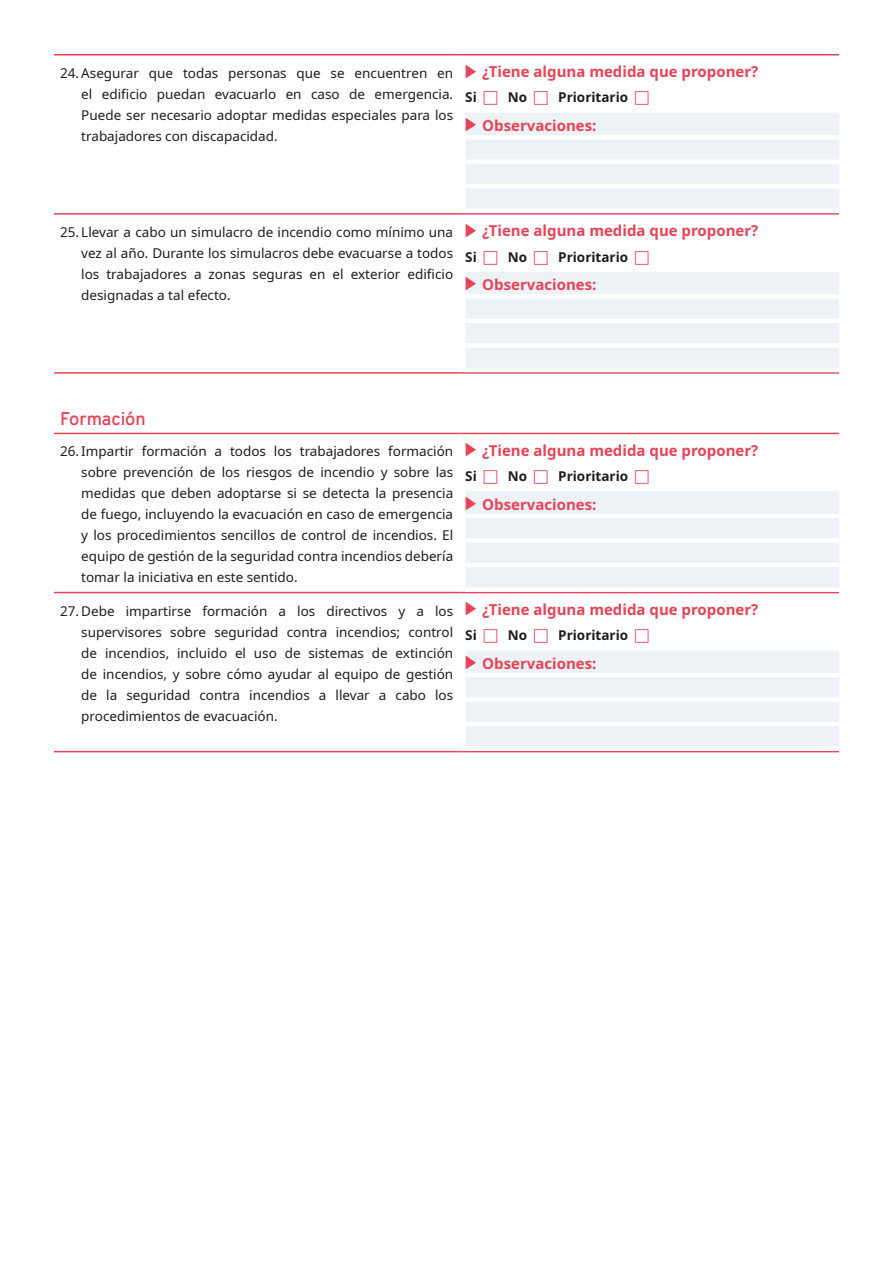
<style>
.page{position:relative;width:893px;height:1263px;background:#fff}
.page>*{position:absolute;margin:0;border:0;box-sizing:border-box;transform-origin:0 0}
.t1{font:600 18px "Overpass";color:#e54357}
.t2{font:700 15px "Noto Sans";color:#e54357}
.t3{font:13.5px/21px "Noto Sans";color:#1d1d1b;text-align:justify}
.t4{font:700 13.5px "Noto Sans";color:#1d1d1b}
.s1{font-family:"Arrows 1";font-weight:400}
</style>
<div class="page">
<hr style="left:54px;top:433px;width:405px;height:1px;background:#e54357">
<hr style="left:459px;top:433px;width:380px;height:1px;background:#e54357">
<hr style="left:54px;top:54px;width:405px;height:2px;background:#e54357">
<hr style="left:459px;top:54px;width:380px;height:2px;background:#e54357">
<hr style="left:54px;top:213px;width:405px;height:2px;background:#e54357">
<hr style="left:459px;top:213px;width:380px;height:2px;background:#e54357">
<hr style="left:54px;top:592px;width:405px;height:1px;background:#e54357">
<hr style="left:459px;top:592px;width:380px;height:1px;background:#e54357">
<hr style="left:54px;top:751px;width:405px;height:1px;background:#e54357">
<hr style="left:459px;top:751px;width:380px;height:1px;background:#e54357">
<hr style="left:54px;top:372px;width:405px;height:2px;background:#e54357">
<hr style="left:459px;top:372px;width:380px;height:2px;background:#e54357">
<div style="left:465px;top:113px;width:374px;height:96px;background:#edf2f6"></div>
<hr style="left:465px;top:135px;width:374px;height:4px;background:#fff">
<div style="left:465px;top:184px;width:374px;height:5px;background:#fff"></div>
<div style="left:465px;top:159px;width:374px;height:5px;background:#fff"></div>
<div style="left:465px;top:272px;width:374px;height:96px;background:#edf2f6"></div>
<div style="left:465px;top:294px;width:374px;height:5px;background:#fff"></div>
<div style="left:465px;top:343px;width:374px;height:5px;background:#fff"></div>
<hr style="left:465px;top:319px;width:374px;height:4px;background:#fff">
<div style="left:465px;top:491px;width:374px;height:96px;background:#edf2f6"></div>
<hr style="left:465px;top:514px;width:374px;height:4px;background:#fff">
<hr style="left:465px;top:563px;width:374px;height:4px;background:#fff">
<div style="left:465px;top:538px;width:374px;height:5px;background:#fff"></div>
<div style="left:465px;top:651px;width:374px;height:95px;background:#edf2f6"></div>
<hr style="left:465px;top:673px;width:374px;height:4px;background:#fff">
<hr style="left:465px;top:722px;width:374px;height:4px;background:#fff">
<div style="left:465px;top:697px;width:374px;height:5px;background:#fff"></div>
<p class="t3" style="left:81px;top:63px;width:373px;text-indent:-21px">24. Asegurar que todas personas que se encuentren en el edificio puedan evacuarlo en caso de emergencia.<br>Puede ser necesario adoptar medidas especiales para los trabajadores con discapacidad.</p>
<p class="t2" style="left:465px;top:61px;width:295px"><span class="s1">8</span> ¿Tiene alguna medida que proponer?</p>
<p class="t4" style="left:465px;top:88px;width:13px">Si</p>
<p class="t4" style="left:508px;top:88px;width:21px">No</p>
<p class="t4" style="left:558px;top:88px;width:71px">Prioritario</p>
<p class="t2" style="left:465px;top:115px;width:133px"><span class="s1">8</span> Observaciones:</p>
<p class="t3" style="left:81px;top:222px;width:373px;text-indent:-21px">25. Llevar a cabo un simulacro de incendio como mínimo una vez al año. Durante los simulacros debe evacuarse a todos los trabajadores a zonas seguras en el exterior edificio designadas a tal efecto.</p>
<p class="t2" style="left:465px;top:220px;width:295px"><span class="s1">8</span> ¿Tiene alguna medida que proponer?</p>
<p class="t4" style="left:465px;top:247px;width:13px">Si</p>
<p class="t4" style="left:508px;top:247px;width:21px">No</p>
<p class="t4" style="left:558px;top:247px;width:71px">Prioritario</p>
<p class="t2" style="left:465px;top:274px;width:133px"><span class="s1">8</span> Observaciones:</p>
<h1 class="t1" style="left:60px;top:405px;width:87px">Formación</h1>
<p class="t3" style="left:81px;top:441px;width:373px;text-indent:-21px">26. Impartir formación a todos los trabajadores formación sobre prevención de los riesgos de incendio y sobre las medidas que deben adoptarse si se detecta la presencia de fuego, incluyendo la evacuación en caso de emergencia y los procedimientos sencillos de control de incendios. El equipo de gestión de la seguridad contra incendios debería tomar la iniciativa en este sentido.</p>
<p class="t2" style="left:465px;top:440px;width:295px"><span class="s1">8</span> ¿Tiene alguna medida que proponer?</p>
<p class="t4" style="left:465px;top:467px;width:13px">Si</p>
<p class="t4" style="left:508px;top:467px;width:21px">No</p>
<p class="t4" style="left:558px;top:467px;width:71px">Prioritario</p>
<p class="t2" style="left:465px;top:493px;width:133px"><span class="s1">8</span> Observaciones:</p>
<p class="t3" style="left:81px;top:600px;width:373px;text-indent:-21px">27. Debe impartirse formación a los directivos y a los supervisores sobre seguridad contra incendios; control de incendios, incluido el uso de sistemas de extinción de incendios, y sobre cómo ayudar al equipo de gestión de la seguridad contra incendios a llevar a cabo los procedimientos de evacuación.</p>
<p class="t2" style="left:465px;top:599px;width:295px"><span class="s1">8</span> ¿Tiene alguna medida que proponer?</p>
<p class="t4" style="left:465px;top:626px;width:13px">Si</p>
<p class="t4" style="left:508px;top:626px;width:21px">No</p>
<p class="t4" style="left:558px;top:626px;width:71px">Prioritario</p>
<p class="t2" style="left:465px;top:653px;width:133px"><span class="s1">8</span> Observaciones:</p>
</div>
